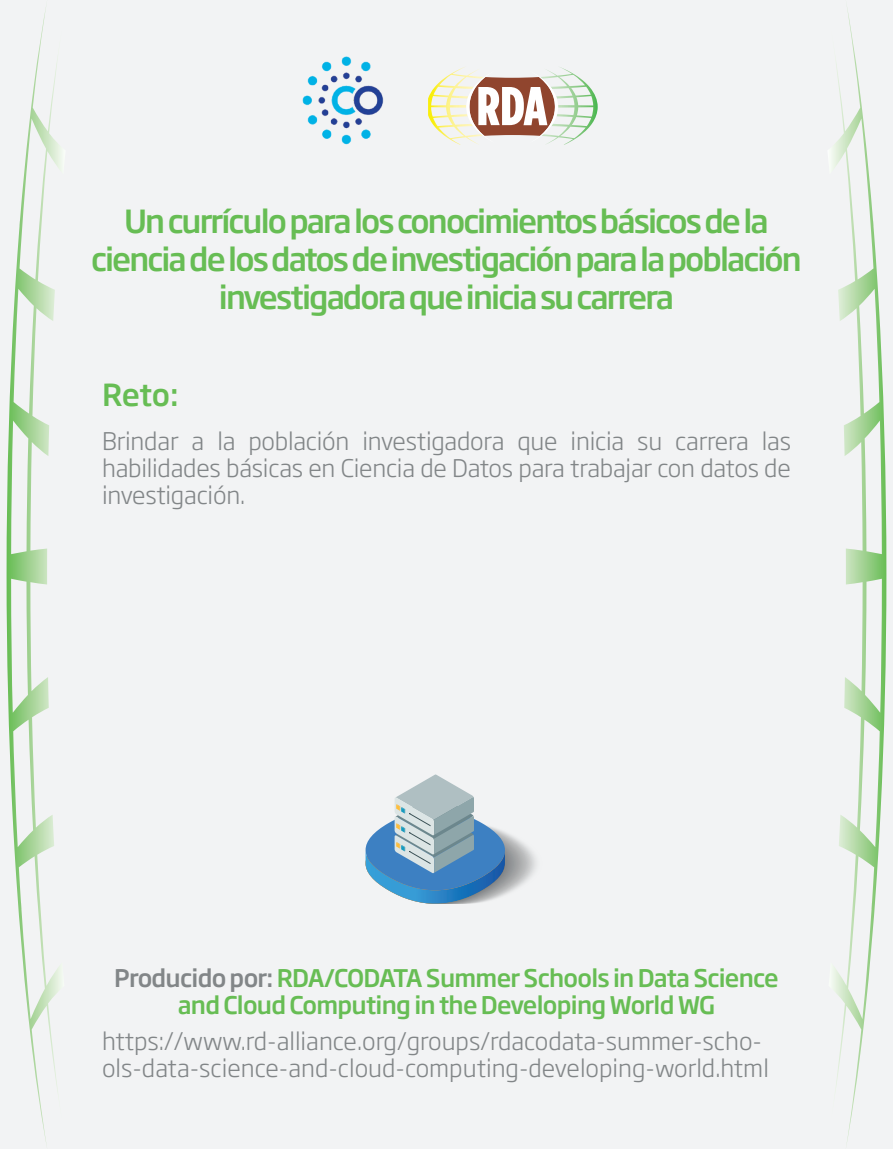
<style>
.page{position:relative;width:893px;height:1149px;background:#fff}
.page>*{position:absolute;margin:0;border:0;box-sizing:border-box;transform-origin:0 0}
.t1{font:500 31.5px/37.8px "Soho Gothic Pro";letter-spacing:-.06em;color:#67bd54;text-align:center}
.t2{font:500 30px "Soho Gothic Pro";color:#67bd54}
.t3{font:300 24px/27px "Soho Gothic Pro";color:#828688;text-align:justify}
.t4{font:500 24px/27px "Soho Gothic Pro";letter-spacing:-.03em;color:#67bd54;text-align:center}
.s1{color:#828688}
</style>
<div class="page">
<div style="left:0;top:0;width:893px;height:1148px;background:#f2f3f4"></div>
<svg style="left:7px;top:8px;width:53px;height:1134px"></svg>
<svg style="left:834px;top:8px;width:52px;height:1133px"></svg>
<svg style="left:366px;top:774px;width:170px;height:130px"></svg>
<img style="left:428px;top:67px;width:50px;height:78px">
<img style="left:547px;top:67px;width:51px;height:78px">
<svg style="left:466px;top:70px;width:92px;height:73px"></svg>
<img style="left:302px;top:56px;width:82px;height:89px">
<h1 class="t1" style="left:91px;top:201px;width:712px">Un currículo para los conocimientos básicos de la ciencia de los datos de investigación para la población investigadora que inicia su carrera</h1>
<p class="t2" style="left:102px;top:371px;width:78px">Reto:</p>
<p class="t3" style="left:102px;top:425px;width:690px">Brindar a la población investigadora que inicia su carrera las habilidades básicas en Ciencia de Datos para trabajar con datos de investigación.</p>
<p class="t4" style="left:114px;top:963px;width:666px"><span class="s1">Producido por:</span> RDA/CODATA Summer Schools in Data Science and Cloud Computing in the Developing World WG</p>
<p class="t3" style="left:102px;top:1025px;width:668px">https://www.rd-alliance.org/groups/rdacodata-summer-scho&shy;ols-data-science-and-cloud-computing-developing-world.html</p>
</div>
